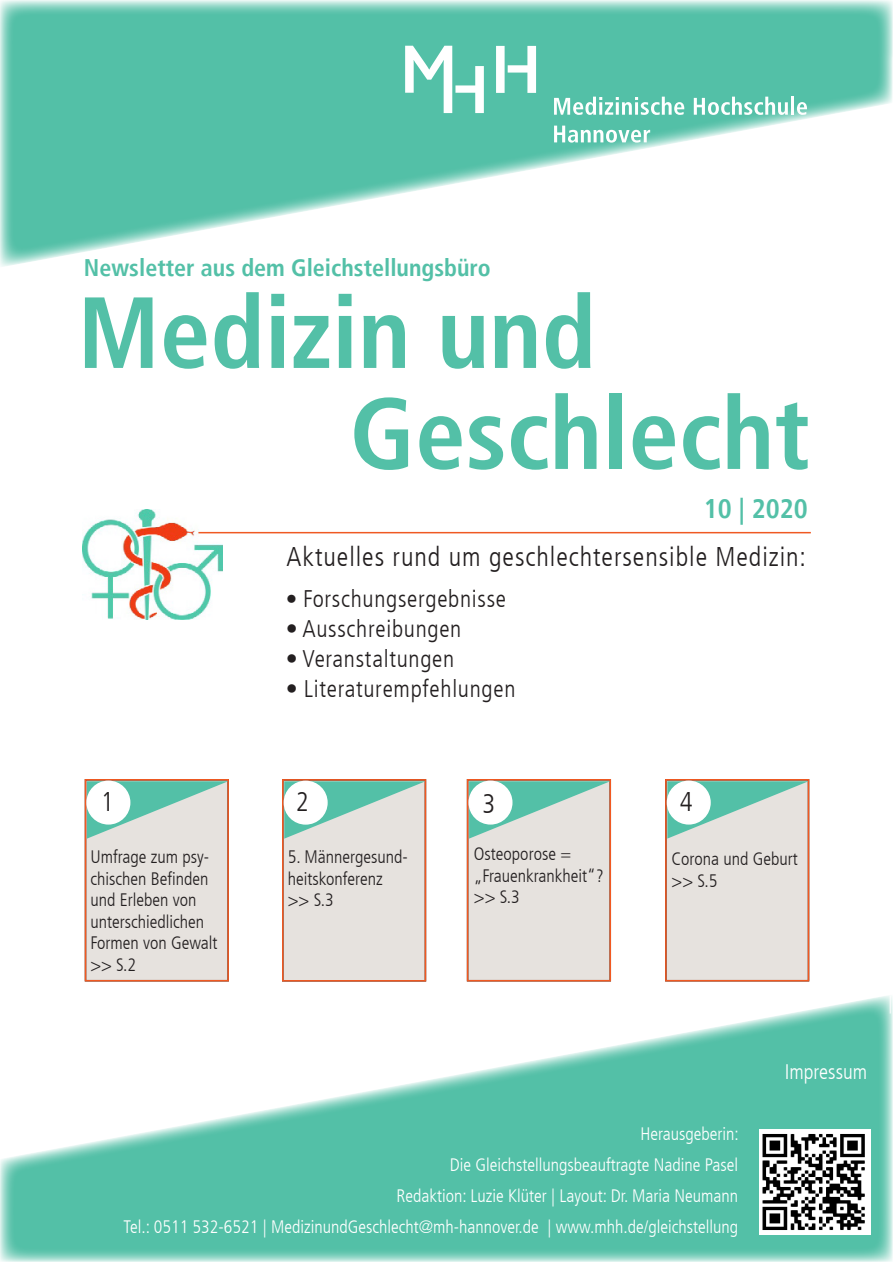
<style>
.page{position:relative;width:893px;height:1263px;background:#fff}
.page>*{position:absolute;margin:0;border:0;box-sizing:border-box;transform-origin:0 0}
.t1{font:700 condensed 100.95px "Frutiger LT";color:#53c0a7}
.t2{font:300 condensed 27px "Frutiger LT";letter-spacing:.035em;color:#231f20}
.t3{font:700 condensed 27px "Frutiger LT";color:#53c0a7}
.t4{font:300 condensed 24px "Frutiger LT";letter-spacing:.03em;color:#231f20}
.t5{font:700 condensed 24px "Frutiger LT";color:#53c0a7}
.t6{font:300 condensed 21px "Frutiger LT";color:#fff}
.t7{font:300 condensed 18px "Frutiger LT";color:#fff}
.t8{font:300 condensed 18px/21.6px "Frutiger LT";color:#231f20}
.s1{font-size:23.1px}
</style>
<div class="page">
<img style="left:83px;top:510px;width:139px;height:110px">
<div style="left:666px;top:780px;width:142px;height:201px;background:#e6e2de"></div>
<div style="left:665px;top:779px;width:144px;height:202px;border:2px solid #f15921"></div>
<svg style="left:667px;top:781px;width:141px;height:58px"></svg>
<div style="left:667px;top:781px;width:43px;height:43px;background:#fff;border-radius:50%"></div>
<div style="left:667px;top:780px;width:44px;height:44px;border:2px solid #fff;border-radius:50%"></div>
<div style="left:468px;top:780px;width:142px;height:201px;background:#e6e2de"></div>
<div style="left:467px;top:779px;width:144px;height:202px;border:2px solid #f15921"></div>
<svg style="left:469px;top:781px;width:141px;height:58px"></svg>
<div style="left:469px;top:781px;width:43px;height:43px;background:#fff;border-radius:50%"></div>
<div style="left:468px;top:780px;width:44px;height:44px;border:2px solid #fff;border-radius:50%"></div>
<div style="left:283px;top:780px;width:142px;height:201px;background:#e6e2de"></div>
<div style="left:282px;top:779px;width:144px;height:202px;border:2px solid #f15921"></div>
<svg style="left:284px;top:781px;width:141px;height:58px"></svg>
<div style="left:284px;top:781px;width:43px;height:43px;background:#fff;border-radius:50%"></div>
<div style="left:284px;top:781px;width:44px;height:44px;border:2px solid #fff;border-radius:50%"></div>
<div style="left:86px;top:780px;width:142px;height:201px;background:#e6e2de"></div>
<div style="left:85px;top:779px;width:144px;height:202px;border:2px solid #f15921"></div>
<svg style="left:87px;top:781px;width:141px;height:58px"></svg>
<div style="left:87px;top:781px;width:43px;height:43px;background:#fff;border-radius:50%"></div>
<div style="left:86px;top:780px;width:44px;height:44px;border:2px solid #fff;border-radius:50%"></div>
<svg style="left:0;top:995px;width:893px;height:267px;fill:#53c0a7"></svg>
<svg style="left:0;top:0;width:893px;height:267px;fill:#53c0a7"></svg>
<hr style="left:198px;top:532px;width:613px;height:1px;background:#ef5923">
<svg style="left:405px;top:46px;width:79px;height:67px"></svg>
<svg style="left:496px;top:46px;width:40px;height:47px"></svg>
<svg style="left:554px;top:126px;width:96px;height:17px"></svg>
<svg style="left:554px;top:97px;width:130px;height:18px"></svg>
<svg style="left:694px;top:97px;width:94px;height:18px"></svg>
<hr style="left:791px;top:97px;width:3px;height:18px;background:#fff">
<svg style="left:797px;top:102px;width:10px;height:13px"></svg>
<img style="left:759px;top:1129px;width:111px;height:106px">
<p class="t5" style="left:84px;top:254px;width:408px">Newsletter aus dem Gleichstellungsbüro</p>
<p class="t1" style="left:78px;top:273px;width:520px">Medizin und</p>
<p class="t1" style="left:350px;top:374px;width:462px">Geschlecht</p>
<p class="t3" style="left:704px;top:492px;width:106px">10 | 2020</p>
<p class="t2" style="left:287px;top:541px;width:521px">Aktuelles rund um geschlechtersensible Medizin:</p>
<p class="t4" style="left:286px;top:585px;width:222px"><span class="s1">•</span> Forschungsergebnisse</p>
<p class="t4" style="left:286px;top:615px;width:177px">• Ausschreibungen</p>
<p class="t4" style="left:286px;top:645px;width:170px">• Veranstaltungen</p>
<p class="t4" style="left:286px;top:675px;width:231px">• Literaturempfehlungen</p>
<p class="t2" style="left:101px;top:786px;width:14px">1</p>
<p class="t2" style="left:296px;top:786px;width:14px">2</p>
<p class="t2" style="left:482px;top:789px;width:14px">3</p>
<p class="t2" style="left:680px;top:786px;width:14px">4</p>
<p class="t8" style="left:90px;top:846px;width:129px">Umfrage zum psy&shy;chischen Befinden und Erleben von unterschiedlichen<br>Formen von Gewalt &gt;&gt; S.2</p>
<p class="t8" style="left:288px;top:846px;width:118px">5. Männergesund-- heitskonferenz</p>
<p class="t8" style="left:288px;top:889px;width:47px">&gt;&gt; S.3</p>
<p class="t8" style="left:474px;top:843px;width:131px">Osteoporose = „Frauenkrankheit“?</p>
<p class="t8" style="left:474px;top:887px;width:47px">&gt;&gt; S.3</p>
<p class="t8" style="left:671px;top:848px;width:128px">Corona und Geburt &gt;&gt; S.5</p>
<p class="t6" style="left:785px;top:1059px;width:84px">Impressum</p>
<p class="t7" style="left:640px;top:1124px;width:100px">Herausgeberin:</p>
<p class="t7" style="left:450px;top:1155px;width:290px">Die Gleichstellungsbeauftragte Nadine Pasel</p>
<p class="t7" style="left:396px;top:1185px;width:343px">Redaktion: Luzie Klüter | Layout: Dr. Maria Neumann</p>
<p class="t7" style="left:123px;top:1216px;width:616px">Tel.: 0511 532-6521 | MedizinundGeschlecht@mh-hannover.de | www.mhh.de/gleichstellung</p>
<p class="t7" style="left:888px;top:993px;width:5px">|</p>
</div>
